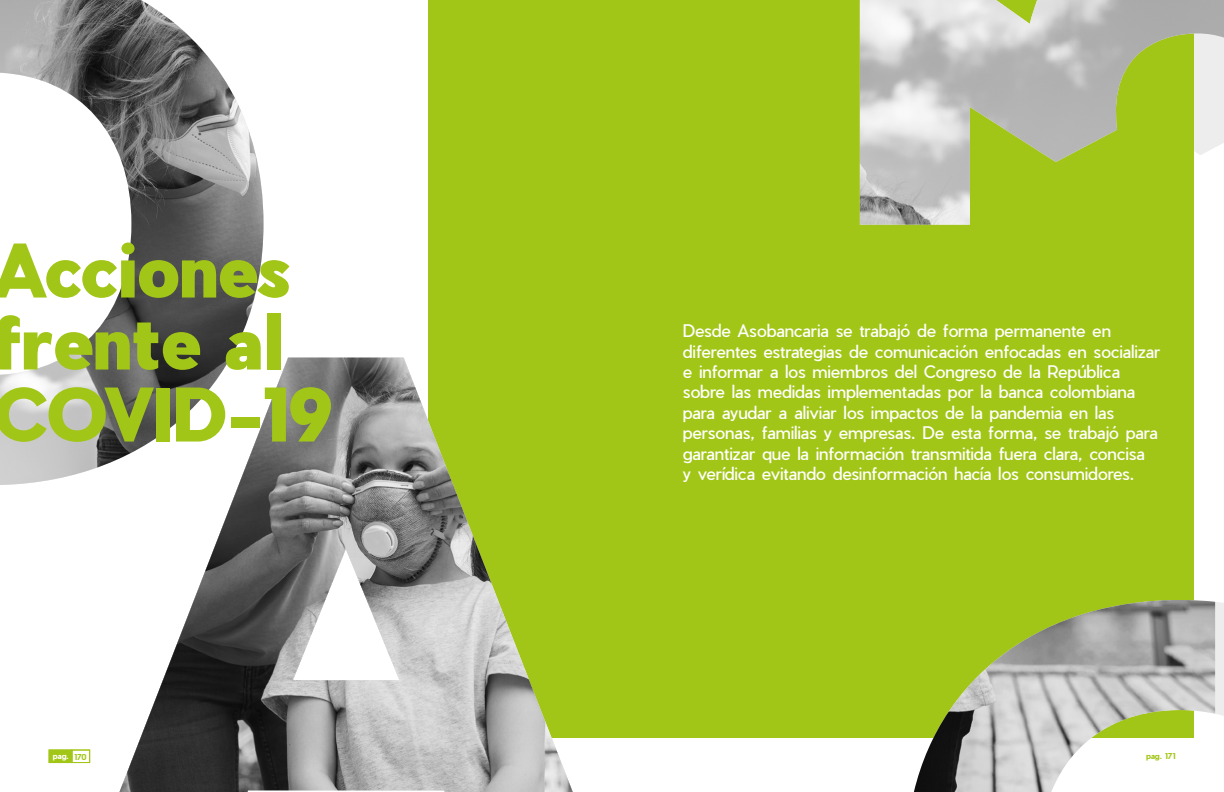
<style>
.page{position:relative;width:1224px;height:792px;background:#fff}
.page>*{position:absolute;margin:0;border:0;box-sizing:border-box;transform-origin:0 0}
.t1{font:900 72px/72px "Pier Sans";letter-spacing:-.005em;color:#a2c617}
.t2{font:17px/20.4px "Pier Sans";letter-spacing:-.01em;color:#fff}
.t3{font:700 8px "Pier Sans";letter-spacing:-.01em;color:#a2c617}
.t4{font:700 8px "Pier Sans";color:#fff}
</style>
<div class="page">
<img style="left:0;top:0;width:264px;height:485px">
<div style="left:49px;top:750px;width:23px;height:13px;background:#a2c617"></div>
<div style="left:71px;top:750px;width:19px;height:13px;border:1px solid #a2c617"></div>
<div style="left:429px;top:0;width:765px;height:737px;background:#a2c617"></div>
<svg style="left:120px;top:358px;width:453px;height:434px"></svg>
<img style="left:860px;top:0;width:364px;height:225px">
<svg style="left:906px;top:602px;width:318px;height:136px"></svg>
<img style="left:914px;top:600px;width:301px;height:192px">
<h1 class="t1" style="left:-8px;top:234px;width:342px">Acciones frente al<br>COVID-19</h1>
<p class="t2" style="left:683px;top:321px;width:479px">Desde Asobancaria se trabajó de forma permanente en diferentes estrategias de comunicación enfocadas en socializar e informar a los miembros del Congreso de la República sobre las medidas implementadas por la banca colombiana para ayudar a aliviar los impactos de la pandemia en las personas, familias y empresas. De esta forma, se trabajó para garantizar que la información transmitida fuera clara, concisa<br>y verídica evitando desinformación hacía los consumidores.</p>
<p class="t3" style="left:74px;top:751px;width:14px">170</p>
<p class="t3" style="left:1146px;top:750px;width:31px">pag. 171</p>
<p class="t4" style="left:53px;top:750px;width:17px">pag.</p>
</div>
